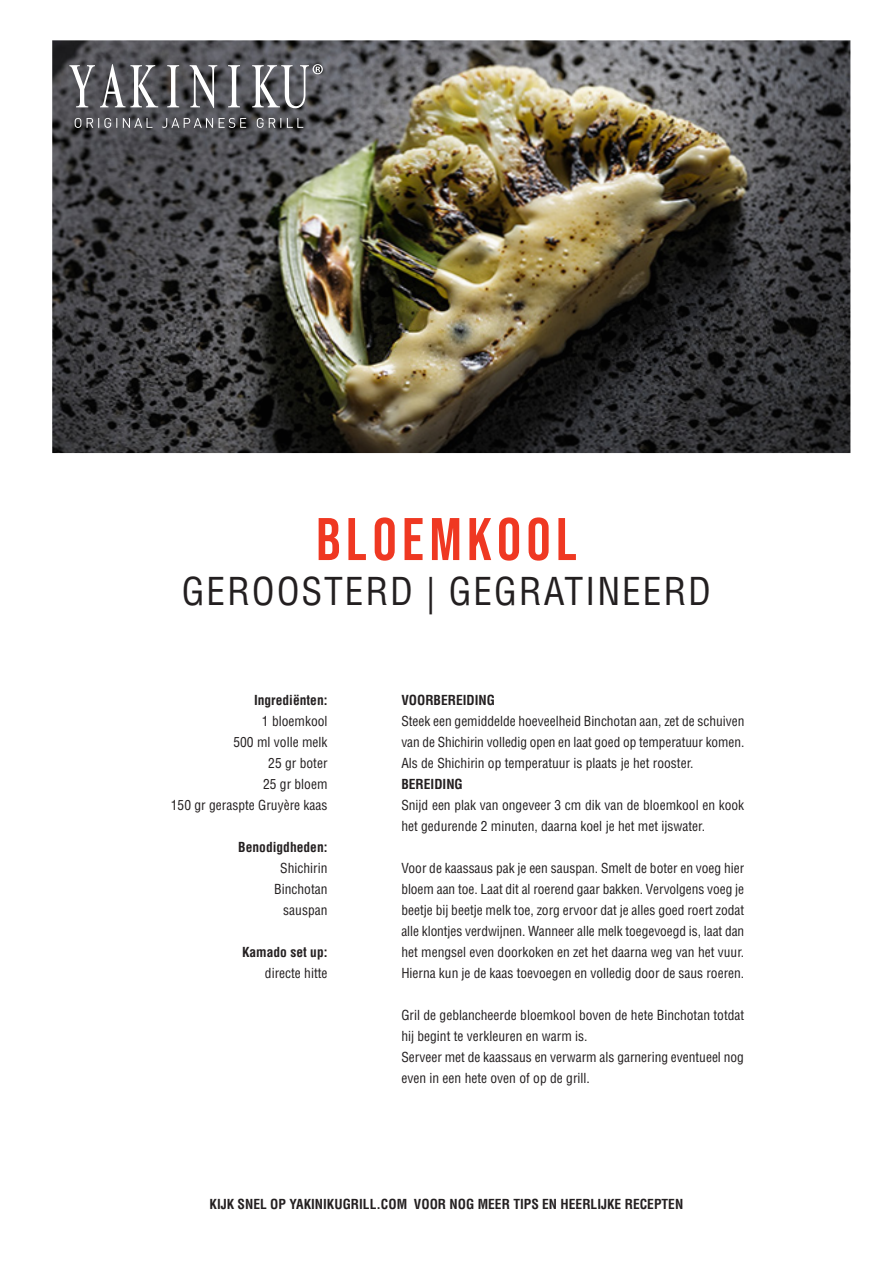
<style>
.page{position:relative;width:893px;height:1263px;background:#fff}
.page>*{position:absolute;margin:0;border:0;box-sizing:border-box;transform-origin:0 0}
.t1{font:60px "Bebas Neue";letter-spacing:.09em;color:#ef3822}
.t2{font:condensed 37.5px "Helvetica LT Std";letter-spacing:.05em;color:#231f20}
.Hoofdtekst{font:condensed 13.5px/21px "Helvetica LT Std";color:#231f20}
.Ingredienten_Benodigdheden{font:condensed 13.5px/21px "Helvetica LT Std";color:#231f20;text-align:center}
.Ingredienten_Benodigdheden-2{font:700 condensed 13.5px "Helvetica LT Std";color:#231f20}
.Hoofdtekst-2{font:700 condensed 13.5px "Helvetica LT Std";color:#231f20}
</style>
<div class="page">
<img style="left:52px;top:40px;width:798px;height:413px">
<svg style="left:70px;top:64px;width:253px;height:64px;background:#6d6d71"></svg>
<p class="t1" style="left:316px;top:505px;width:262px">BLOEMKOOL</p>
<p class="t2" style="left:182px;top:568px;width:531px">GEROOSTERD | GEGRATINEERD</p>
<p class="Ingredienten_Benodigdheden-2" style="left:254px;top:692px;width:75px">Ingrediënten:</p>
<p class="Ingredienten_Benodigdheden" style="left:262px;top:711px;width:67px">1 bloemkool</p>
<p class="Ingredienten_Benodigdheden" style="left:233px;top:732px;width:96px">500 ml volle melk</p>
<p class="Ingredienten_Benodigdheden" style="left:268px;top:753px;width:61px">25 gr boter</p>
<p class="Ingredienten_Benodigdheden" style="left:263px;top:774px;width:66px">25 gr bloem</p>
<p class="Ingredienten_Benodigdheden" style="left:171px;top:795px;width:158px">150 gr geraspte Gruyère kaas</p>
<p class="Ingredienten_Benodigdheden-2" style="left:238px;top:839px;width:91px">Benodigdheden:</p>
<p class="Ingredienten_Benodigdheden" style="left:274px;top:858px;width:55px">Shichirin<br>Binchotan</p>
<p class="Ingredienten_Benodigdheden" style="left:283px;top:900px;width:46px">sauspan</p>
<p class="Ingredienten_Benodigdheden-2" style="left:242px;top:944px;width:87px">Kamado set up:</p>
<p class="Ingredienten_Benodigdheden" style="left:265px;top:963px;width:64px">directe hitte</p>
<p class="Hoofdtekst-2" style="left:401px;top:692px;width:95px">VOORBEREIDING</p>
<p class="Hoofdtekst" style="left:401px;top:711px;width:345px;text-align:justify">Steek een gemiddelde hoeveelheid Binchotan aan, zet de schuiven van de Shichirin volledig open en laat goed op temperatuur komen.<br>Als de Shichirin op temperatuur is plaats je het rooster.</p>
<p class="Hoofdtekst-2" style="left:401px;top:776px;width:63px">BEREIDING</p>
<p class="Hoofdtekst" style="left:401px;top:795px;width:344px">Snijd een plak van ongeveer 3 cm dik van de bloemkool en kook het gedurende 2 minuten, daarna koel je het met ijswater.</p>
<p class="Hoofdtekst" style="left:401px;top:858px;width:344px;text-align:justify">Voor de kaassaus pak je een sauspan. Smelt de boter en voeg hier bloem aan toe. Laat dit al roerend gaar bakken. Vervolgens voeg je beetje bij beetje melk toe, zorg ervoor dat je alles goed roert zodat alle klontjes verdwijnen. Wanneer alle melk toegevoegd is, laat dan het mengsel even doorkoken en zet het daarna weg van het vuur.<br>Hierna kun je de kaas toevoegen en volledig door de saus roeren.</p>
<p class="Hoofdtekst" style="left:401px;top:1005px;width:344px">Gril de geblancheerde bloemkool boven de hete Binchotan totdat hij begint te verkleuren en warm is.</p>
<p class="Hoofdtekst" style="left:401px;top:1047px;width:344px">Serveer met de kaassaus en verwarm als garnering eventueel nog even in een hete oven of op de grill.</p>
<p class="Ingredienten_Benodigdheden-2" style="left:210px;top:1196px;width:475px">KIJK SNEL OP YAKINIKUGRILL.COM VOOR NOG MEER TIPS EN HEERLIJKE RECEPTEN</p>
</div>
